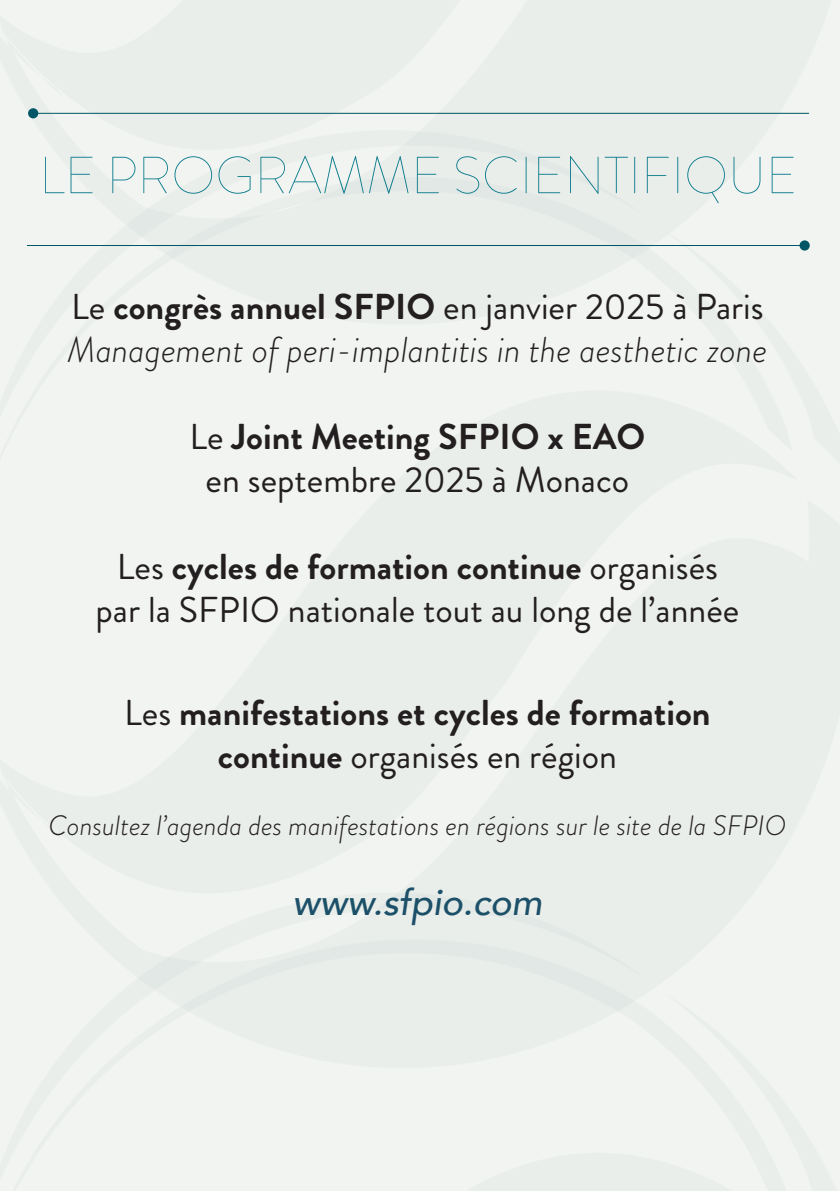
<style>
.page{position:relative;width:840px;height:1191px;background:#fff}
.page>*{position:absolute;margin:0;border:0;box-sizing:border-box;transform-origin:0 0}
.t1{font:100 52px "Brandon Grotesque";color:#0e7d8e}
.t2{font:36px "Brandon Grotesque";color:#231f20}
.t3{font:700 36px "Brandon Grotesque";color:#231f20}
.t4{font:italic 300 36px "Brandon Grotesque";color:#231f20}
.t5{font:italic 500 36px "Avenir";color:#1c5069}
.t6{font:italic 300 28px "Brandon Grotesque";color:#231f20}
.s1{font-weight:700}
.s2{font-weight:400}
</style>
<div class="page">
<div style="left:0;top:0;width:839px;height:1191px;background:#eaeeea"></div>
<hr style="left:29px;top:113px;width:779px;height:1px;background:#056">
<div style="left:28px;top:108px;width:10px;height:10px;background:#056;border-radius:50%"></div>
<hr style="left:27px;top:245px;width:779px;height:1px;background:#056">
<div style="left:799px;top:240px;width:10px;height:11px;background:#056;border-radius:50%"></div>
<p class="t1" style="left:39px;top:140px;width:759px">LE PROGRAMME SCIENTIFIQUE</p>
<p class="t2" style="left:71px;top:282px;width:693px">Le <span class="s1">congrès annuel SFPIO</span> en janvier 2025 à Paris</p>
<p class="t4" style="left:67px;top:325px;width:701px">Management of peri-implantitis in the aesthetic zone</p>
<p class="t3" style="left:189px;top:411px;width:457px"><span class="s2">Le</span> Joint Meeting SFPIO x EAO</p>
<p class="t2" style="left:205px;top:455px;width:425px">en septembre 2025 à Monaco</p>
<p class="t3" style="left:117px;top:541px;width:602px"><span class="s2">Les</span> cycles de formation continue <span class="s2">organisés</span></p>
<p class="t2" style="left:95px;top:584px;width:645px">par la SFPIO nationale tout au long de l’année</p>
<p class="t3" style="left:124px;top:687px;width:587px"><span class="s2">Les</span> manifestations et cycles de formation</p>
<p class="t2" style="left:218px;top:731px;width:400px"><span class="s1">continue</span> organisés en région</p>
<p class="t6" style="left:49px;top:806px;width:738px">Consultez l’agenda des manifestations en régions sur le site de la SFPIO</p>
<p class="t5" style="left:292px;top:880px;width:251px">www.sfpio.com</p>
</div>
